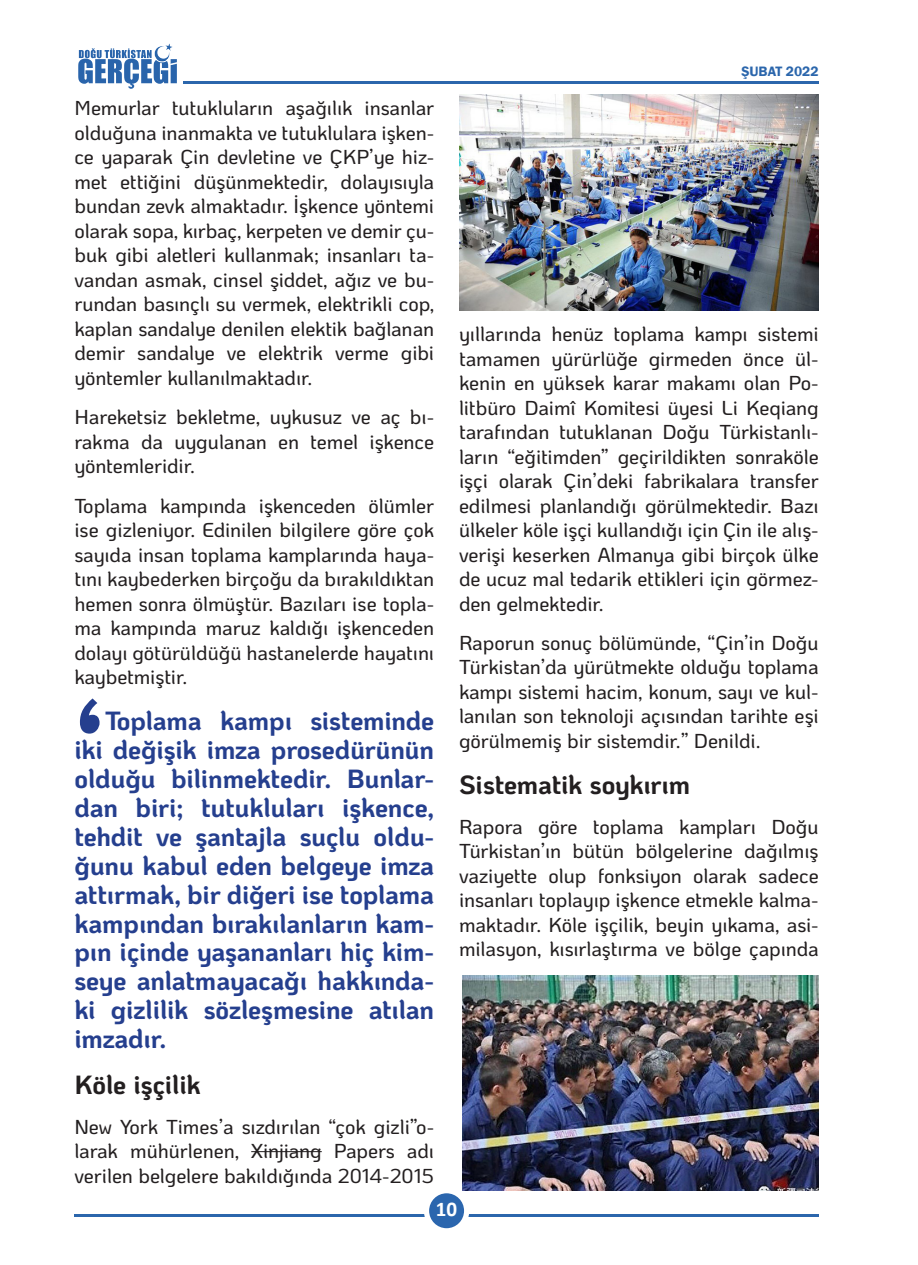
<style>
.page{position:relative;width:918px;height:1265px;background:#fff}
.page>*{position:absolute;margin:0;border:0;box-sizing:border-box;transform-origin:0 0}
.alahide_rayon{font:700 122.5px "Ko Ho";color:#253f8e}
.alahide_rayon-2{font:700 26.25px/28.9px "Ko Ho";letter-spacing:-.005em;color:#253f8e;text-align:justify}
.alahide_rayon-3{font:700 26.25px "Ko Ho";letter-spacing:-.005em;color:#231f20}
.t1{font:700 21px "Calibri";color:#fff}
.METİN{font:500 20.12px/24.5px "Ko Ho";letter-spacing:-.005em;color:#231f20;text-align:justify}
.t2{font:600 14px "Franklin Gothic";color:#2b66ac}
</style>
<div class="page">
<hr style="left:74px;top:1214px;width:745px;height:2px;background:#2b66ac">
<div style="left:426px;top:1191px;width:41px;height:40px;background:#2b66ae;border-radius:50%"></div>
<div style="left:424px;top:1188px;width:45px;height:45px;border:5px solid #fff;border-radius:50%"></div>
<img style="left:78px;top:43px;width:99px;height:46px">
<hr style="left:183px;top:81px;width:636px;height:2px;background:#2b66ac">
<hr style="left:251px;top:1151px;width:71px;height:1px;background:#231f20">
<img style="left:459px;top:94px;width:360px;height:216px">
<img style="left:462px;top:976px;width:357px;height:215px">
<p class="METİN" style="left:74px;top:96px;width:361px">Memurlar tutukluların aşağılık insanlar olduğuna inanmakta ve tutuklulara işken&shy;ce yaparak Çin devletine ve ÇKP’ye hiz&shy;met ettiğini düşünmektedir, dolayısıyla bundan zevk almaktadır. İşkence yöntemi olarak sopa, kırbaç, kerpeten ve demir çu&shy;buk gibi aletleri kullanmak; insanları ta&shy;vandan asmak, cinsel şiddet, ağız ve bu&shy;rundan basınçlı su vermek, elektrikli cop, kaplan sandalye denilen elektik bağlanan demir sandalye ve elektrik verme gibi yöntemler kullanılmaktadır.</p>
<p class="METİN" style="left:74px;top:405px;width:361px">Hareketsiz bekletme, uykusuz ve aç bı&shy;rakma da uygulanan en temel işkence yöntemleridir.</p>
<p class="METİN" style="left:74px;top:493px;width:361px">Toplama kampında işkenceden ölümler ise gizleniyor. Edinilen bilgilere göre çok sayıda insan toplama kamplarında haya&shy;tını kaybederken birçoğu da bırakıldıktan hemen sonra ölmüştür. Bazıları ise topla&shy;ma kampında maruz kaldığı işkenceden dolayı götürüldüğü hastanelerde hayatını kaybetmiştir.</p>
<p class="alahide_rayon" style="left:74px;top:646px;width:32px">‘</p>
<p class="alahide_rayon-2" style="left:74px;top:707px;width:361px;text-indent:31px">Toplama kampı sisteminde iki değişik imza prosedürünün olduğu bilinmektedir. Bunlar&shy;dan biri; tutukluları işkence, tehdit ve şantajla suçlu oldu&shy;ğunu kabul eden belgeye imza attırmak, bir diğeri ise toplama kampından bırakılanların kam&shy;pın içinde yaşananları hiç kim&shy;seye anlatmayacağı hakkında&shy;ki gizlilik sözleşmesine atılan imzadır.</p>
<p class="alahide_rayon-3" style="left:74px;top:1063px;width:128px">Köle işçilik</p>
<p class="METİN" style="left:74px;top:1115px;width:361px">New York Times’a sızdırılan “çok gizli”o&shy;larak mühürlenen, Xinjiang Papers adı verilen belgelere bakıldığında 2014-2015</p>
<p class="t2" style="left:741px;top:63px;width:79px">ŞUBAT 2022</p>
<p class="METİN" style="left:459px;top:322px;width:361px">yıllarında henüz toplama kampı sistemi tamamen yürürlüğe girmeden önce ül&shy;kenin en yüksek karar makamı olan Po&shy;litbüro Daimî Komitesi üyesi Li Keqiang tarafından tutuklanan Doğu Türkistanlı&shy;ların “eğitimden” geçirildikten sonraköle işçi olarak Çin’deki fabrikalara transfer edilmesi planlandığı görülmektedir. Bazı ülkeler köle işçi kullandığı için Çin ile alış&shy;verişi keserken Almanya gibi birçok ülke de ucuz mal tedarik ettikleri için görmez&shy;den gelmektedir.</p>
<p class="METİN" style="left:459px;top:631px;width:361px">Raporun sonuç bölümünde, “Çin’in Doğu Türkistan’da yürütmekte olduğu toplama kampı sistemi hacim, konum, sayı ve kul&shy;lanılan son teknoloji açısından tarihte eşi görülmemiş bir sistemdir.” Denildi.</p>
<p class="alahide_rayon-3" style="left:459px;top:763px;width:233px">Sistematik soykırım</p>
<p class="METİN" style="left:459px;top:815px;width:361px">Rapora göre toplama kampları Doğu Türkistan’ın bütün bölgelerine dağılmış vaziyette olup fonksiyon olarak sadece insanları toplayıp işkence etmekle kalma&shy;maktadır. Köle işçilik, beyin yıkama, asi&shy;milasyon, kısırlaştırma ve bölge çapında</p>
<p class="t1" style="left:436px;top:1194px;width:23px">10</p>
</div>
